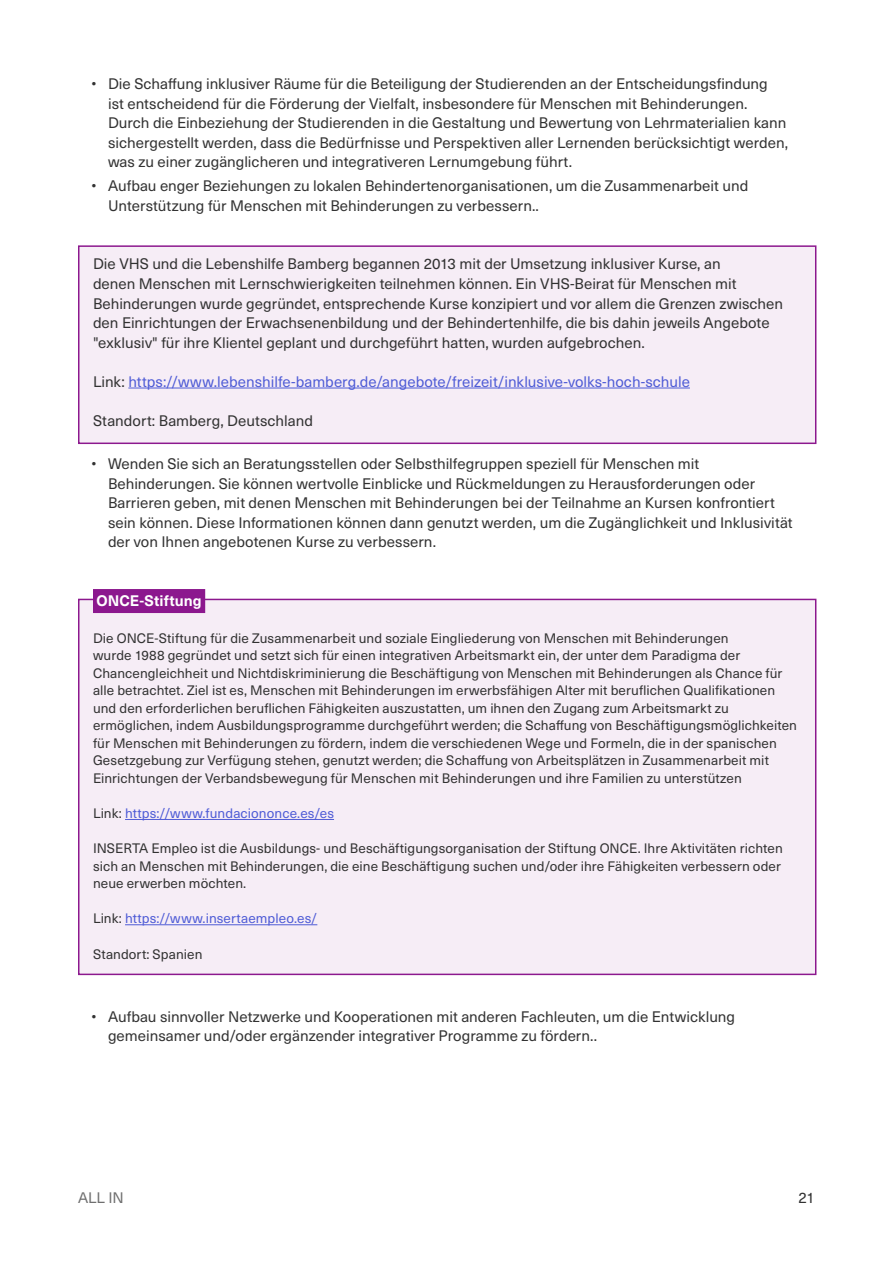
<style>
.page{position:relative;width:893px;height:1263px;background:#fff}
.page>*{position:absolute;margin:0;border:0;box-sizing:border-box;transform-origin:0 0}
.t1{font:15px/19.5px "Neue Haas Unica W1 G";color:#323232}
.t2{font:15px "Neue Haas Unica W1 G";color:#4f5cd6}
.t3{font:700 15px "Neue Haas Unica W1 G";letter-spacing:.005em;color:#fff}
.t4{font:15px "Neue Haas Unica W1 G";color:#6f6f6f}
.t5{font:13.5px/17.5px "Neue Haas Unica W1 G";letter-spacing:.005em;color:#323232}
.t6{font:13.5px "Neue Haas Unica W1 G";letter-spacing:.005em;color:#4f5cd6}
.s1{color:#323232}
</style>
<div class="page">
<div style="left:78px;top:245px;width:738px;height:199px;background:#f6edf6;border:2px solid #8c188e"></div>
<div style="left:78px;top:599px;width:738px;height:376px;background:#f6edf6;border:2px solid #8c188e"></div>
<hr style="left:128px;top:388px;width:562px;height:1px;background:#4f5cd6">
<div style="left:93px;top:589px;width:112px;height:24px;background:#8c188e"></div>
<hr style="left:125px;top:819px;width:209px;height:1px;background:#4f5cd6">
<hr style="left:125px;top:924px;width:192px;height:1px;background:#4f5cd6">
<p class="t1" style="left:108px;top:74px;width:682px;text-indent:-16px">• Die Schaffung inklusiver Räume für die Beteiligung der Studierenden an der Entscheidungsfindung<br>ist entscheidend für die Förderung der Vielfalt, insbesondere für Menschen mit Behinderungen.<br>Durch die Einbeziehung der Studierenden in die Gestaltung und Bewertung von Lehrmaterialien kann sichergestellt werden, dass die Bedürfnisse und Perspektiven aller Lernenden berücksichtigt werden, was zu einer zugänglicheren und integrativeren Lernumgebung führt.</p>
<p class="t1" style="left:108px;top:176px;width:642px;text-indent:-16px">• Aufbau enger Beziehungen zu lokalen Behindertenorganisationen, um die Zusammenarbeit und<br>Unterstützung für Menschen mit Behinderungen zu verbessern..</p>
<p class="t1" style="left:93px;top:254px;width:692px">Die VHS und die Lebenshilfe Bamberg begannen 2013 mit der Umsetzung inklusiver Kurse, an<br>denen Menschen mit Lernschwierigkeiten teilnehmen können. Ein VHS-Beirat für Menschen mit Behinderungen wurde gegründet, entsprechende Kurse konzipiert und vor allem die Grenzen zwischen den Einrichtungen der Erwachsenenbildung und der Behindertenhilfe, die bis dahin jeweils Angebote "exklusiv" für ihre Klientel geplant und durchgeführt hatten, wurden aufgebrochen.</p>
<p class="t2" style="left:93px;top:370px;width:598px"><span class="s1">Link:</span> https://www.lebenshilfe-bamberg.de/angebote/freizeit/inklusive-volks-hoch-schule</p>
<p class="t1" style="left:93px;top:410px;width:222px">Standort: Bamberg, Deutschland</p>
<p class="t1" style="left:108px;top:453px;width:686px;text-indent:-16px">• Wenden Sie sich an Beratungsstellen oder Selbsthilfegruppen speziell für Menschen mit Behinderungen. Sie können wertvolle Einblicke und Rückmeldungen zu Herausforderungen oder Barrieren geben, mit denen Menschen mit Behinderungen bei der Teilnahme an Kursen konfrontiert sein können. Diese Informationen können dann genutzt werden, um die Zugänglichkeit und Inklusivität der von Ihnen angebotenen Kurse zu verbessern.</p>
<p class="t3" style="left:96px;top:589px;width:107px">ONCE-Stiftung</p>
<p class="t5" style="left:93px;top:628px;width:705px">Die ONCE-Stiftung für die Zusammenarbeit und soziale Eingliederung von Menschen mit Behinderungen<br>wurde 1988 gegründet und setzt sich für einen integrativen Arbeitsmarkt ein, der unter dem Paradigma der Chancengleichheit und Nichtdiskriminierung die Beschäftigung von Menschen mit Behinderungen als Chance für alle betrachtet. Ziel ist es, Menschen mit Behinderungen im erwerbsfähigen Alter mit beruflichen Qualifikationen und den erforderlichen beruflichen Fähigkeiten auszustatten, um ihnen den Zugang zum Arbeitsmarkt zu ermöglichen, indem Ausbildungsprogramme durchgeführt werden; die Schaffung von Beschäftigungsmöglichkeiten für Menschen mit Behinderungen zu fördern, indem die verschiedenen Wege und Formeln, die in der spanischen Gesetzgebung zur Verfügung stehen, genutzt werden; die Schaffung von Arbeitsplätzen in Zusammenarbeit mit Einrichtungen der Verbandsbewegung für Menschen mit Behinderungen und ihre Familien zu unterstützen</p>
<p class="t6" style="left:93px;top:803px;width:242px"><span class="s1">Link:</span> https://www.fundaciononce.es/es</p>
<p class="t5" style="left:93px;top:839px;width:691px">INSERTA Empleo ist die Ausbildungs- und Beschäftigungsorganisation der Stiftung ONCE. Ihre Aktivitäten richten sich an Menschen mit Behinderungen, die eine Beschäftigung suchen und/oder ihre Fähigkeiten verbessern oder neue erwerben möchten.</p>
<p class="t6" style="left:93px;top:909px;width:226px"><span class="s1">Link:</span> https://www.insertaempleo.es/</p>
<p class="t5" style="left:93px;top:944px;width:111px">Standort: Spanien</p>
<p class="t1" style="left:108px;top:1006px;width:629px;text-indent:-16px">• Aufbau sinnvoller Netzwerke und Kooperationen mit anderen Fachleuten, um die Entwicklung gemeinsamer und/oder ergänzender integrativer Programme zu fördern..</p>
<p class="t4" style="left:78px;top:1186px;width:47px">ALL IN</p>
<p class="t1" style="left:799px;top:1187px;width:18px">21</p>
</div>
